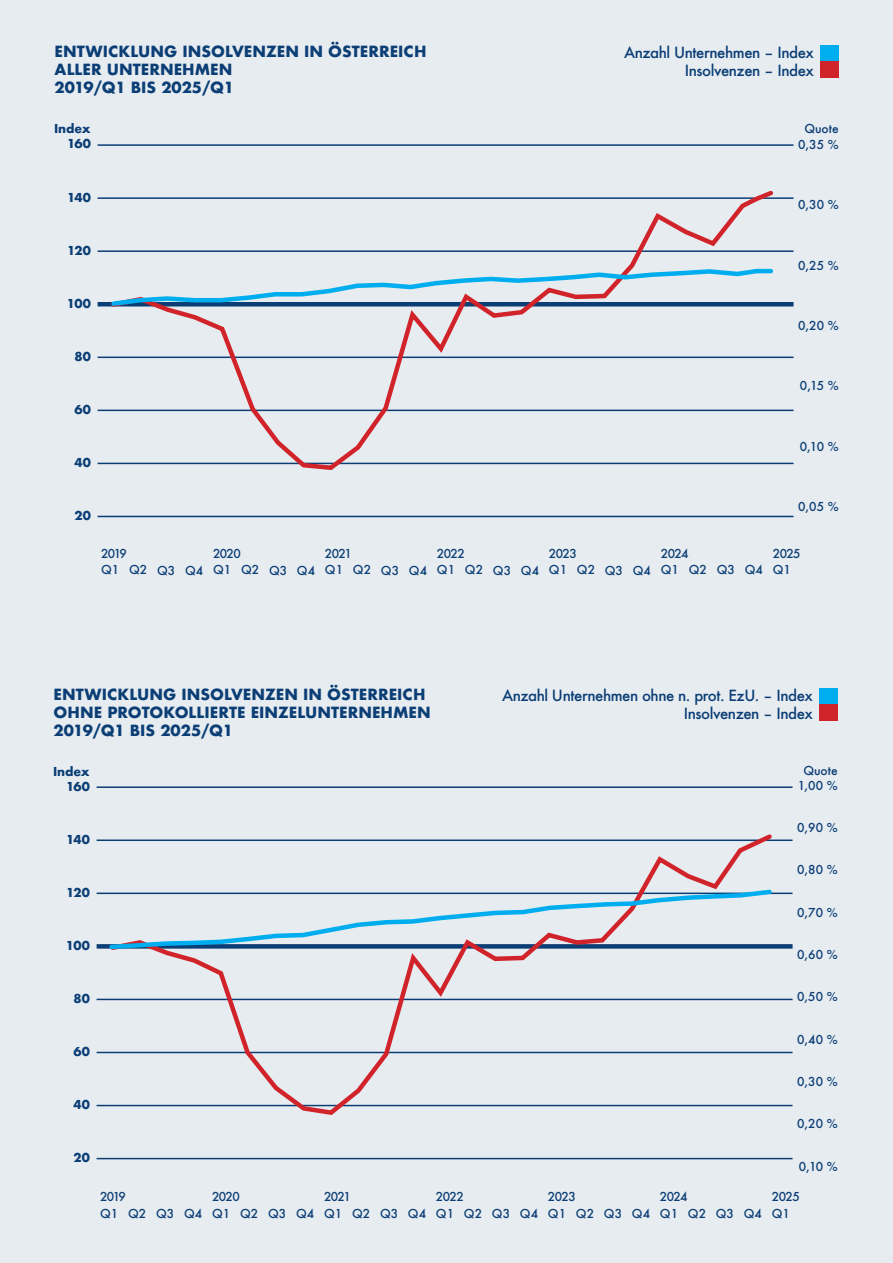
<style>
.page{position:relative;width:893px;height:1263px;background:#e7ecf1}
.page>*{position:absolute;margin:0;border:0;box-sizing:border-box;transform-origin:0 0}
.t1{font:700 15px/18px "Futura";color:#0b3e75}
.t2{font:500 15px/18px "Futura";letter-spacing:-.03em;color:#0b3e75;text-align:right}
.t3{font:500 12px/17px "Futura";color:#0b3e75}
.t4{font:700 12px/15px "Futura";color:#0b3e75;text-align:right}
</style>
<div class="page">
<div style="left:820px;top:45px;width:19px;height:16px;background:#00aeef"></div>
<div style="left:820px;top:61px;width:19px;height:17px;background:#d1232a"></div>
<hr style="left:98px;top:144px;width:695px;height:2px;background:#0b3e75">
<hr style="left:98px;top:516px;width:695px;height:1px;background:#0b3e75">
<hr style="left:98px;top:357px;width:695px;height:1px;background:#0b3e75">
<hr style="left:98px;top:302px;width:695px;height:4px;background:#0b3e75">
<hr style="left:98px;top:250px;width:695px;height:2px;background:#0b3e75">
<hr style="left:98px;top:197px;width:695px;height:2px;background:#0b3e75">
<hr style="left:98px;top:463px;width:695px;height:1px;background:#0b3e75">
<hr style="left:98px;top:410px;width:695px;height:1px;background:#0b3e75">
<svg style="left:108px;top:190px;width:669px;height:280px"></svg>
<svg style="left:109px;top:267px;width:666px;height:42px"></svg>
<div style="left:819px;top:688px;width:19px;height:17px;background:#00aeef"></div>
<div style="left:819px;top:705px;width:19px;height:16px;background:#d1232a"></div>
<hr style="left:97px;top:786px;width:696px;height:2px;background:#0b3e75">
<hr style="left:97px;top:1158px;width:696px;height:1px;background:#0b3e75">
<hr style="left:97px;top:999px;width:696px;height:1px;background:#0b3e75">
<div style="left:97px;top:944px;width:696px;height:5px;background:#0b3e75"></div>
<hr style="left:97px;top:892px;width:696px;height:2px;background:#0b3e75">
<hr style="left:97px;top:839px;width:696px;height:2px;background:#0b3e75">
<hr style="left:97px;top:1105px;width:696px;height:1px;background:#0b3e75">
<hr style="left:97px;top:1052px;width:696px;height:1px;background:#0b3e75">
<svg style="left:107px;top:834px;width:668px;height:281px"></svg>
<svg style="left:107px;top:887px;width:667px;height:65px"></svg>
<p class="t1" style="left:55px;top:42px;width:373px">ENTWICKLUNG INSOLVENZEN IN ÖSTERREICH<br>ALLER UNTERNEHMEN<br>2019/Q1 BIS 2025/Q1</p>
<p class="t4" style="left:54px;top:121px;width:38px">Index<br>160</p>
<p class="t4" style="left:67px;top:189px;width:25px">140</p>
<p class="t4" style="left:67px;top:243px;width:25px">120</p>
<p class="t4" style="left:67px;top:296px;width:25px">100</p>
<p class="t4" style="left:75px;top:349px;width:18px">80</p>
<p class="t4" style="left:75px;top:402px;width:18px">60</p>
<p class="t4" style="left:75px;top:455px;width:18px">40</p>
<p class="t4" style="left:75px;top:508px;width:18px">20</p>
<p class="t2" style="left:624px;top:43px;width:191px">Anzahl Unternehmen – Index<br>Insolvenzen – Index</p>
<p class="t3" style="left:798px;top:121px;width:42px;line-height:15.9px;text-align:center">Quote<br>0,35 %</p>
<p class="t3" style="left:798px;top:196px;width:42px">0,30 %</p>
<p class="t3" style="left:798px;top:257px;width:42px">0,25 %</p>
<p class="t3" style="left:798px;top:317px;width:42px">0,20 %</p>
<p class="t3" style="left:800px;top:377px;width:40px">0,15 %</p>
<p class="t3" style="left:800px;top:438px;width:41px">0,10 %</p>
<p class="t3" style="left:798px;top:498px;width:42px">0,05 %</p>
<p class="t3" style="left:661px;top:544px;width:29px">2024</p>
<p class="t3" style="left:101px;top:544px;width:216px">2019<br>Q1 Q2 Q3 Q4 Q1 Q2 Q3 Q4</p>
<p class="t3" style="left:213px;top:544px;width:29px">2020</p>
<p class="t3" style="left:325px;top:544px;width:216px">2021<br>Q1 Q2 Q3 Q4 Q1 Q2 Q3 Q4</p>
<p class="t3" style="left:437px;top:544px;width:29px">2022</p>
<p class="t3" style="left:549px;top:544px;width:160px">2023<br>Q1 Q2 Q3 Q4 Q1 Q2</p>
<p class="t3" style="left:773px;top:544px;width:29px">2025</p>
<p class="t3" style="left:717px;top:561px;width:76px">Q3 Q4 Q1</p>
<p class="t1" style="left:54px;top:686px;width:379px">ENTWICKLUNG INSOLVENZEN IN ÖSTERREICH<br>OHNE PROTOKOLLIERTE EINZELUNTERNEHMEN<br>2019/Q1 BIS 2025/Q1</p>
<p class="t4" style="left:53px;top:763px;width:38px">Index<br>160</p>
<p class="t4" style="left:66px;top:831px;width:25px">140</p>
<p class="t4" style="left:66px;top:885px;width:25px">120</p>
<p class="t4" style="left:66px;top:938px;width:26px">100</p>
<p class="t4" style="left:74px;top:991px;width:18px">80</p>
<p class="t4" style="left:74px;top:1044px;width:18px">60</p>
<p class="t4" style="left:74px;top:1097px;width:18px">40</p>
<p class="t4" style="left:74px;top:1150px;width:18px">20</p>
<p class="t2" style="left:502px;top:686px;width:312px">Anzahl Unternehmen ohne n. prot. EzU. – Index<br>Insolvenzen – Index</p>
<p class="t3" style="left:798px;top:764px;width:42px;line-height:14.4px;text-align:center">Quote<br>1,00 %</p>
<p class="t3" style="left:797px;top:819px;width:42px">0,90 %</p>
<p class="t3" style="left:797px;top:861px;width:42px">0,80 %</p>
<p class="t3" style="left:797px;top:904px;width:42px">0,70 %</p>
<p class="t3" style="left:797px;top:946px;width:42px">0,60 %</p>
<p class="t3" style="left:797px;top:988px;width:42px">0,50 %</p>
<p class="t3" style="left:797px;top:1030px;width:42px">0,40 %</p>
<p class="t3" style="left:797px;top:1073px;width:42px">0,30 %</p>
<p class="t3" style="left:797px;top:1115px;width:42px">0,20 %</p>
<p class="t3" style="left:799px;top:1157px;width:41px">0,10 %</p>
<p class="t3" style="left:660px;top:1187px;width:29px">2024</p>
<p class="t3" style="left:100px;top:1187px;width:216px">2019<br>Q1 Q2 Q3 Q4 Q1 Q2 Q3 Q4</p>
<p class="t3" style="left:212px;top:1187px;width:29px">2020</p>
<p class="t3" style="left:324px;top:1187px;width:216px">2021<br>Q1 Q2 Q3 Q4 Q1 Q2 Q3 Q4</p>
<p class="t3" style="left:436px;top:1187px;width:29px">2022</p>
<p class="t3" style="left:548px;top:1187px;width:160px">2023<br>Q1 Q2 Q3 Q4 Q1 Q2</p>
<p class="t3" style="left:772px;top:1187px;width:29px">2025</p>
<p class="t3" style="left:716px;top:1204px;width:76px">Q3 Q4 Q1</p>
</div>
